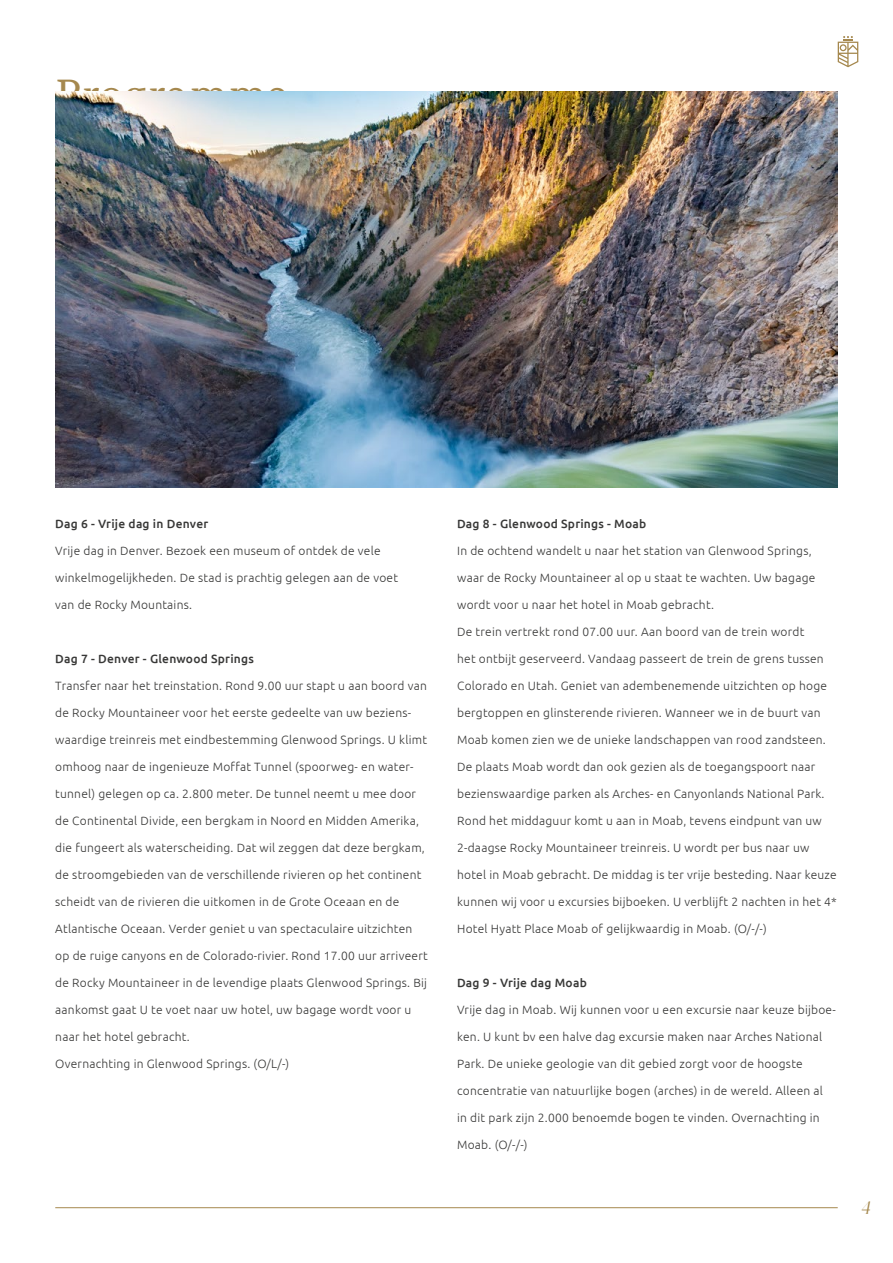
<style>
.page{position:relative;width:893px;height:1263px;background:#fff}
.page>*{position:absolute;margin:0;border:0;box-sizing:border-box;transform-origin:0 0}
.t1{font:40.5px "Argesta Text";color:#a5884e}
.t2{font:italic 18px "Argesta Hairline";color:#a5884e}
.t3{font:300 12px "Ubuntu";letter-spacing:.02em;color:#383837}
.t4{font:500 12px "Ubuntu";letter-spacing:.02em;color:#383837}
</style>
<div class="page">
<hr style="left:55px;top:1207px;width:783px;height:1px;background:#a5884e">
<svg style="left:838px;top:36px;width:20px;height:31px"></svg>
<img style="left:55px;top:91px;width:782px;height:396px">
<h1 class="t1" style="left:55px;top:69px;width:237px">Programma</h1>
<p class="t4" style="left:55px;top:516px;width:154px">Dag 6 - Vrije dag in Denver</p>
<p class="t3" style="left:55px;top:543px;width:327px">Vrije dag in Denver. Bezoek een museum of ontdek de vele</p>
<p class="t3" style="left:55px;top:570px;width:344px">winkelmogelijkheden. De stad is prachtig gelegen aan de voet</p>
<p class="t3" style="left:55px;top:597px;width:138px">van de Rocky Mountains.</p>
<p class="t4" style="left:55px;top:651px;width:200px">Dag 7 - Denver - Glenwood Springs</p>
<p class="t3" style="left:55px;top:678px;width:373px">Transfer naar het treinstation. Rond 9.00 uur stapt u aan boord van</p>
<p class="t3" style="left:55px;top:705px;width:357px">de Rocky Mountaineer voor het eerste gedeelte van uw beziens-</p>
<p class="t3" style="left:55px;top:732px;width:373px">waardige treinreis met eindbestemming Glenwood Springs. U klimt</p>
<p class="t3" style="left:55px;top:759px;width:360px">omhoog naar de ingenieuze Moffat Tunnel (spoorweg- en water-</p>
<p class="t3" style="left:55px;top:786px;width:362px">tunnel) gelegen op ca. 2.800 meter. De tunnel neemt u mee door</p>
<p class="t3" style="left:55px;top:813px;width:365px">de Continental Divide, een bergkam in Noord en Midden Amerika,</p>
<p class="t3" style="left:55px;top:840px;width:371px">die fungeert als waterscheiding. Dat wil zeggen dat deze bergkam,</p>
<p class="t3" style="left:55px;top:867px;width:368px">de stroomgebieden van de verschillende rivieren op het continent</p>
<p class="t3" style="left:55px;top:894px;width:346px">scheidt van de rivieren die uitkomen in de Grote Oceaan en de</p>
<p class="t3" style="left:55px;top:921px;width:359px">Atlantische Oceaan. Verder geniet u van spectaculaire uitzichten</p>
<p class="t3" style="left:55px;top:948px;width:374px">op de ruige canyons en de Colorado-rivier. Rond 17.00 uur arriveert</p>
<p class="t3" style="left:55px;top:975px;width:373px">de Rocky Mountaineer in de levendige plaats Glenwood Springs. Bij</p>
<p class="t3" style="left:55px;top:1002px;width:358px">aankomst gaat U te voet naar uw hotel, uw bagage wordt voor u</p>
<p class="t3" style="left:55px;top:1029px;width:136px">naar het hotel gebracht.</p>
<p class="t3" style="left:55px;top:1056px;width:236px">Overnachting in Glenwood Springs. (O/L/-)</p>
<p class="t4" style="left:457px;top:516px;width:191px">Dag 8 - Glenwood Springs - Moab</p>
<p class="t3" style="left:457px;top:543px;width:356px">In de ochtend wandelt u naar het station van Glenwood Springs,</p>
<p class="t3" style="left:457px;top:570px;width:360px">waar de Rocky Mountaineer al op u staat te wachten. Uw bagage</p>
<p class="t3" style="left:457px;top:597px;width:258px">wordt voor u naar het hotel in Moab gebracht.</p>
<p class="t3" style="left:457px;top:624px;width:349px">De trein vertrekt rond 07.00 uur. Aan boord van de trein wordt</p>
<p class="t3" style="left:457px;top:651px;width:368px">het ontbijt geserveerd. Vandaag passeert de trein de grens tussen</p>
<p class="t3" style="left:457px;top:678px;width:371px">Colorado en Utah. Geniet van adembenemende uitzichten op hoge</p>
<p class="t3" style="left:457px;top:705px;width:365px">bergtoppen en glinsterende rivieren. Wanneer we in de buurt van</p>
<p class="t3" style="left:457px;top:732px;width:370px">Moab komen zien we de unieke landschappen van rood zandsteen.</p>
<p class="t3" style="left:457px;top:759px;width:360px">De plaats Moab wordt dan ook gezien als de toegangspoort naar</p>
<p class="t3" style="left:457px;top:786px;width:369px">bezienswaardige parken als Arches- en Canyonlands National Park.</p>
<p class="t3" style="left:457px;top:813px;width:366px">Rond het middaguur komt u aan in Moab, tevens eindpunt van uw</p>
<p class="t3" style="left:457px;top:840px;width:354px">2-daagse Rocky Mountaineer treinreis. U wordt per bus naar uw</p>
<p class="t3" style="left:457px;top:867px;width:381px">hotel in Moab gebracht. De middag is ter vrije besteding. Naar keuze</p>
<p class="t3" style="left:457px;top:894px;width:381px">kunnen wij voor u excursies bijboeken. U verblijft 2 nachten in het 4*</p>
<p class="t3" style="left:457px;top:921px;width:311px">Hotel Hyatt Place Moab of gelijkwaardig in Moab. (O/-/-)</p>
<p class="t4" style="left:457px;top:975px;width:131px">Dag 9 - Vrije dag Moab</p>
<p class="t3" style="left:457px;top:1002px;width:380px">Vrije dag in Moab. Wij kunnen voor u een excursie naar keuze bijboe-</p>
<p class="t3" style="left:457px;top:1029px;width:367px">ken. U kunt bv een halve dag excursie maken naar Arches National</p>
<p class="t3" style="left:457px;top:1056px;width:347px">Park. De unieke geologie van dit gebied zorgt voor de hoogste</p>
<p class="t3" style="left:457px;top:1083px;width:367px">concentratie van natuurlijke bogen (arches) in de wereld. Alleen al</p>
<p class="t3" style="left:457px;top:1110px;width:364px">in dit park zijn 2.000 benoemde bogen te vinden. Overnachting in</p>
<p class="t3" style="left:457px;top:1137px;width:72px">Moab. (O/-/-)</p>
<h2 class="t2" style="left:861px;top:1197px;width:11px">4</h2>
</div>
